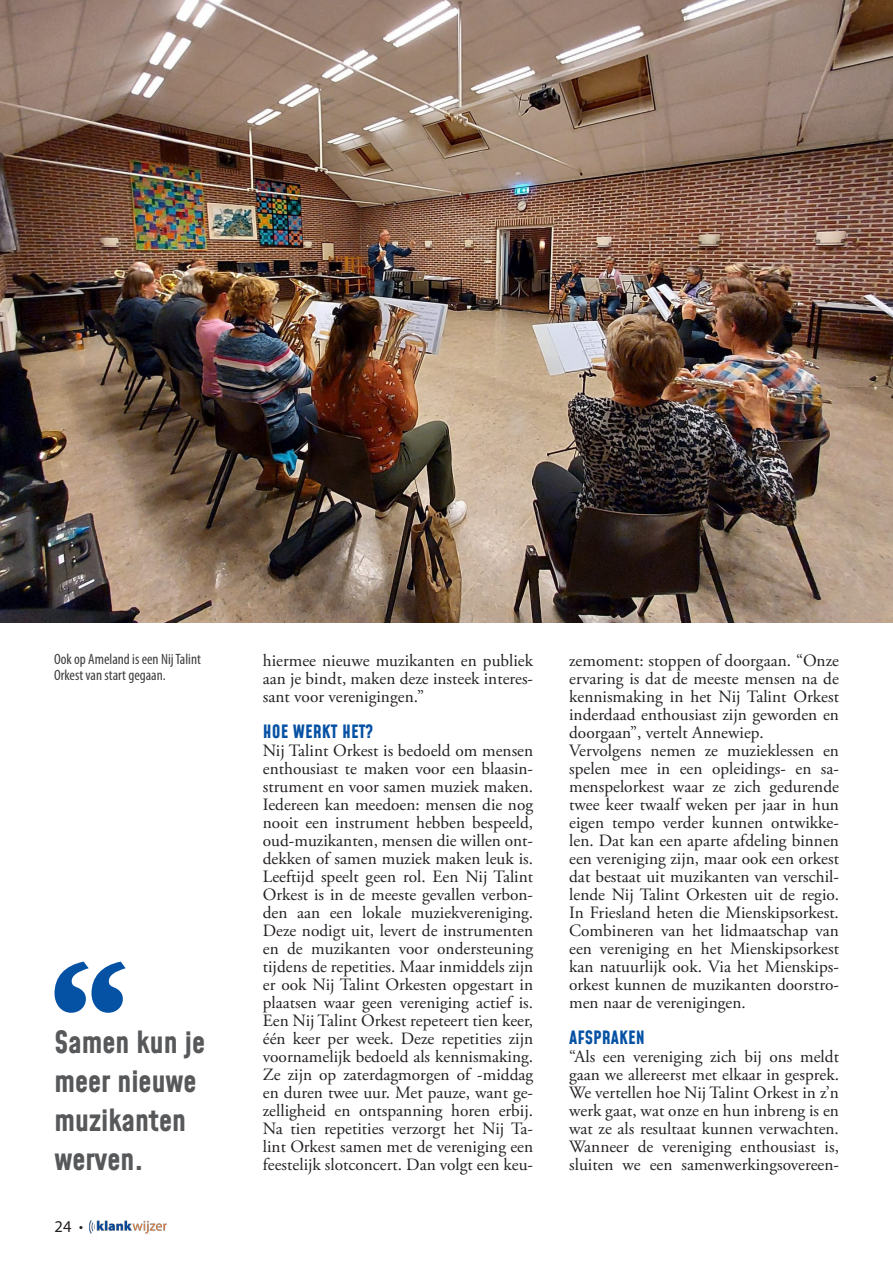
<style>
.page{position:relative;width:893px;height:1263px;background:#fff}
.page>*{position:absolute;margin:0;border:0;box-sizing:border-box;transform-origin:0 0}
.t1{font:700 30px/39px "Mohave";color:#57585a}
.Subkopje{font:700 18px "Mohave";color:#0551a4}
.t2{font:17.25px/18px "Adobe Garamond Pro";color:#231f20;text-align:justify}
.t3{font:16.5px "Myriad Pro";color:#231f20}
.Foto_bijschrift{font:condensed 15px/16.5px "Myriad Pro";color:#3e3e3f}
.s1{font-family:"Mohave";font-weight:300}
</style>
<div class="page">
<img style="left:89px;top:1220px;width:78px;height:15px">
<img style="left:0;top:0;width:893px;height:623px">
<svg style="left:55px;top:962px;width:71px;height:51px"></svg>
<p class="Foto_bijschrift" style="left:54px;top:650px;width:148px">Ook op Ameland is een Nij Talint<br>Orkest van start gegaan.</p>
<p class="t1" style="left:55px;top:1024px;width:152px">Samen kun je meer nieuwe muzikanten werven.</p>
<p class="t3" style="left:55px;top:1216px;width:31px">24 <span class="s1">•</span></p>
<p class="t2" style="left:263px;top:652px;width:272px">hiermee nieuwe muzikanten en publiek aan je bindt, maken deze insteek interes&shy;sant voor verenigingen.”</p>
<p class="Subkopje" style="left:263px;top:720px;width:112px">HOE WERKT HET?</p>
<p class="t2" style="left:263px;top:742px;width:272px">Nij Talint Orkest is bedoeld om mensen enthousiast te maken voor een blaasin&shy;strument en voor samen muziek maken.<br>Iedereen kan meedoen: mensen die nog nooit een instrument hebben bespeeld, oud-muzikanten, mensen die willen ont&shy;dekken of samen muziek maken leuk is.<br>Leeftijd speelt geen rol. Een Nij Talint Orkest is in de meeste gevallen verbon&shy;den aan een lokale muziekvereniging.<br>Deze nodigt uit, levert de instrumenten en de muzikanten voor ondersteuning tijdens de repetities. Maar inmiddels zijn er ook Nij Talint Orkesten opgestart in plaatsen waar geen vereniging actief is.<br>Een Nij Talint Orkest repeteert tien keer, één keer per week. Deze repetities zijn voornamelijk bedoeld als kennismaking.<br>Ze zijn op zaterdagmorgen of -middag en duren twee uur. Met pauze, want ge&shy;zelligheid en ontspanning horen erbij.<br>Na tien repetities verzorgt het Nij Ta&shy;lint Orkest samen met de vereniging een feestelijk slotconcert. Dan volgt een keu-</p>
<p class="t2" style="left:569px;top:652px;width:271px">zemoment: stoppen of doorgaan. “Onze ervaring is dat de meeste mensen na de kennismaking in het Nij Talint Orkest inderdaad enthousiast zijn geworden en doorgaan”, vertelt Annewiep.</p>
<p class="t2" style="left:569px;top:742px;width:271px">Vervolgens nemen ze muzieklessen en spelen mee in een opleidings- en sa&shy;menspelorkest waar ze zich gedurende twee keer twaalf weken per jaar in hun eigen tempo verder kunnen ontwikke&shy;len. Dat kan een aparte afdeling binnen een vereniging zijn, maar ook een orkest dat bestaat uit muzikanten van verschil&shy;lende Nij Talint Orkesten uit de regio.<br>In Friesland heten die Mienskipsorkest.<br>Combineren van het lidmaatschap van een vereniging en het Mienskipsorkest kan natuurlijk ook. Via het Mienskips&shy;orkest kunnen de muzikanten doorstro&shy;men naar de verenigingen.</p>
<p class="Subkopje" style="left:569px;top:1026px;width:77px">AFSPRAKEN</p>
<p class="t2" style="left:569px;top:1048px;width:271px">“Als een vereniging zich bij ons meldt gaan we allereerst met elkaar in gesprek.<br>We vertellen hoe Nij Talint Orkest in z’n werk gaat, wat onze en hun inbreng is en wat ze als resultaat kunnen verwachten.<br>Wanneer de vereniging enthousiast is, sluiten we een samenwerkingsovereen-</p>
</div>
